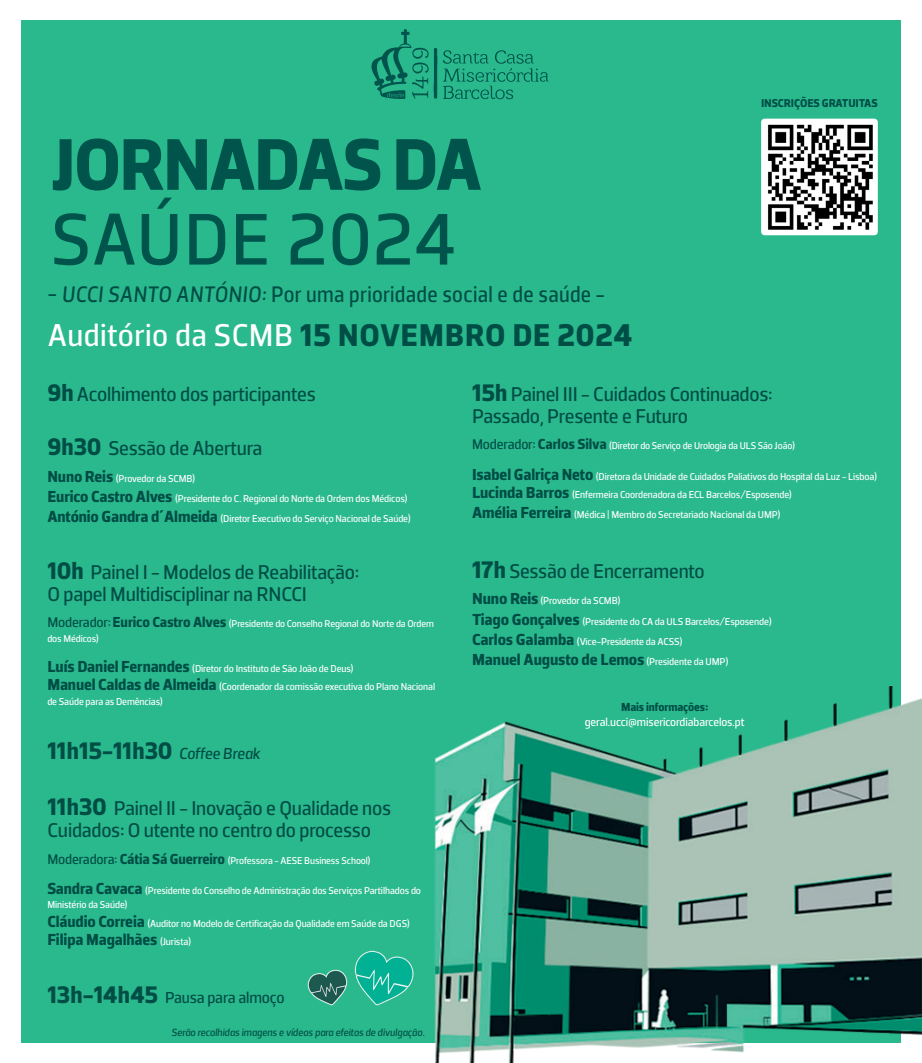
<style>
.page{position:relative;width:922px;height:1063px;background:#fff}
.page>*{position:absolute;margin:0;border:0;box-sizing:border-box;transform-origin:0 0}
.t1{font:700 74.38px "Porto Sans";letter-spacing:-.03em;color:#00544c}
.t2{font:74.38px "Porto Sans";letter-spacing:.015em;color:#00544c}
.t3{font:700 32px "Porto Sans";letter-spacing:.015em;color:#004d46}
.t4{font:700 24.38px "Porto Sans";letter-spacing:-.005em;color:#004d46}
.t5{font:22.88px "Porto Sans";letter-spacing:.015em;color:#004d46;scale:.95 1}
.t6{font:20.38px/22.4px "Porto Sans";letter-spacing:-.01em;color:#004d46}
.t7{font:700 16.25px "Porto Sans";letter-spacing:-.01em;color:#004d46}
.t8{font:16.25px "Porto Sans";letter-spacing:-.01em;color:#004d46}
.t9{font:11.88px "Porto Sans";letter-spacing:-.01em;color:#fff}
.t10{font:700 11.88px "Porto Sans";letter-spacing:-.01em;color:#004d46}
.t11{font:700 11.5px "Porto Sans";letter-spacing:-.01em;color:#004d46}
.t12{font:italic 10.62px "Porto Sans";letter-spacing:-.01em;color:#004d46}
.t13{font:10.12px/20.4px "Porto Sans";letter-spacing:-.01em;color:#fff}
.t14{font:10px/14.2px "Porto Sans";letter-spacing:-.01em;color:#fff}
.s1{font-style:italic}
.s2{font-weight:400;color:#fff}
.s3{font-weight:700;font-size:24.38px}
.s4{font-weight:700;font-size:16.25px;color:#004d46}
.s5{font-size:14.25px;color:#004d46}
.s6{font-weight:700;font-size:14.75px;color:#004d46}
.s7{font-weight:400;font-style:italic;font-size:16.25px}
.s8{font-weight:400;font-size:10.12px;color:#fff}
</style>
<div class="page">
<div style="left:21px;top:20px;width:879px;height:1023px;background:#2ab98c"></div>
<img style="left:434px;top:443px;width:487px;height:620px">
<svg style="left:443px;top:50px;width:105px;height:49px"></svg>
<svg style="left:434px;top:48px;width:3px;height:51px"></svg>
<svg style="left:371px;top:29px;width:57px;height:70px"></svg>
<img style="left:761px;top:119px;width:116px;height:116px">
<img style="left:307px;top:898px;width:133px;height:160px">
<h1 class="t1" style="left:51px;top:119px;width:433px">JORNADAS DA</h1>
<h1 class="t2" style="left:51px;top:196px;width:407px">SAÚDE 2024</h1>
<h3 class="t5" style="left:48px;top:281px;width:588px">- <span class="s1">UCCI SANTO ANTÓNIO:</span> Por uma prioridade social e de saúde -</h3>
<h2 class="t3" style="left:48px;top:316px;width:586px"><span class="s2">Auditório da SCMB</span> 15 NOVEMBRO DE 2024</h2>
<p class="t11" style="left:761px;top:96px;width:118px">INSCRIÇÕES GRATUITAS</p>
<h3 class="t6" style="left:47px;top:383px;width:270px"><span class="s3">9h</span> Acolhimento dos participantes</h3>
<h3 class="t6" style="left:47px;top:437px;width:216px"><span class="s3">9h30</span> Sessão de Abertura</h3>
<p class="t13" style="left:47px;top:468px;width:365px"><span class="s4">Nuno Reis</span> (Provedor da SCMB)<br><span class="s4">Eurico Castro Alves</span> (Presidente do C. Regional do Norte da Ordem dos Médicos)<br><span class="s4">António Gandra d´Almeida</span> (Diretor Executivo do Serviço Nacional de Saúde)</p>
<h3 class="t6" style="left:47px;top:561px;width:313px"><span class="s3">10h</span> Painel I - Modelos de Reabilitação:<br>O papel Multidisciplinar na RNCCI</h3>
<p class="t14" style="left:47px;top:617px;width:388px"><span class="s5">Moderador:</span><span class="s6">Eurico Castro Alves</span> (Presidente do Conselho Regional do Norte da Ordem dos Médicos)</p>
<p class="t13" style="left:47px;top:660px;width:389px;line-height:18.2px"><span class="s4">Luís Daniel Fernandes</span> (Diretor do Instituto de São João de Deus)<br><span class="s4">Manuel Caldas de Almeida</span> (Coordenador da comissão executiva do Plano Nacional</p>
<p class="t13" style="left:47px;top:691px;width:117px">de Saúde para as Demências)</p>
<h3 class="t4" style="left:47px;top:736px;width:215px">11h15-11h30 <span class="s7">Coffee Break</span></h3>
<h3 class="t6" style="left:47px;top:797px;width:345px"><span class="s3">11h30</span> Painel II - Inovação e Qualidade nos<br>Cuidados: O utente no centro do processo</h3>
<p class="t14" style="left:47px;top:853px;width:324px"><span class="s5">Moderadora:</span> <span class="s6">Cátia Sá Guerreiro</span> (Professora - AESE Business School)</p>
<p class="t13" style="left:47px;top:884px;width:375px;line-height:14.2px"><span class="s4">Sandra Cavaca</span> (Presidente do Conselho de Administração dos Serviços Partilhados do<br>Ministério da Saúde)</p>
<p class="t13" style="left:47px;top:913px;width:364px"><span class="s4">Cláudio Correia</span> (Auditor no Modelo de Certificação da Qualidade em Saúde da DGS)</p>
<h3 class="t7" style="left:47px;top:929px;width:145px">Filipa Magalhães <span class="s8">(Jurista)</span></h3>
<h3 class="t8" style="left:47px;top:988px;width:239px"><span class="s3">13h-14h45</span> Pausa para almoço</h3>
<p class="t12" style="left:172px;top:1026px;width:254px">Serão recolhidas imagens e vídeos para efeitos de divulgação.</p>
<h3 class="t6" style="left:472px;top:383px;width:302px"><span class="s3">15h</span> Painel III - Cuidados Continuados:<br>Passado, Presente e Futuro</h3>
<p class="t14" style="left:472px;top:439px;width:324px"><span class="s5">Moderador:</span> <span class="s6">Carlos Silva</span> (Diretor do Serviço de Urologia da ULS São João)</p>
<p class="t13" style="left:472px;top:467px;width:406px;line-height:18.2px"><span class="s4">Isabel Galriça Neto</span> (Diretora da Unidade de Cuidados Paliativos do Hospital da Luz - Lisboa)<br><span class="s4">Lucinda Barros</span> (Enfermeira Coordenadora da ECL Barcelos/Esposende)</p>
<p class="t13" style="left:472px;top:505px;width:310px"><span class="s4">Amélia Ferreira</span> (Médica | Membro do Secretariado Nacional da UMP)</p>
<h3 class="t6" style="left:472px;top:560px;width:234px"><span class="s3">17h</span> Sessão de Encerramento</h3>
<p class="t13" style="left:472px;top:591px;width:301px"><span class="s4">Nuno Reis</span> (Provedor da SCMB)<br><span class="s4">Tiago Gonçalves</span> (Presidente do CA da ULS Barcelos/Esposende)<br><span class="s4">Carlos Galamba</span> (Vice-Presidente da ACSS)</p>
<h3 class="t7" style="left:472px;top:650px;width:258px">Manuel Augusto de Lemos <span class="s8">(Presidente da UMP)</span></h3>
<p class="t10" style="left:621px;top:700px;width:89px">Mais informações:</p>
<p class="t9" style="left:584px;top:715px;width:161px">geral.ucci@misericordiabarcelos.pt</p>
</div>
